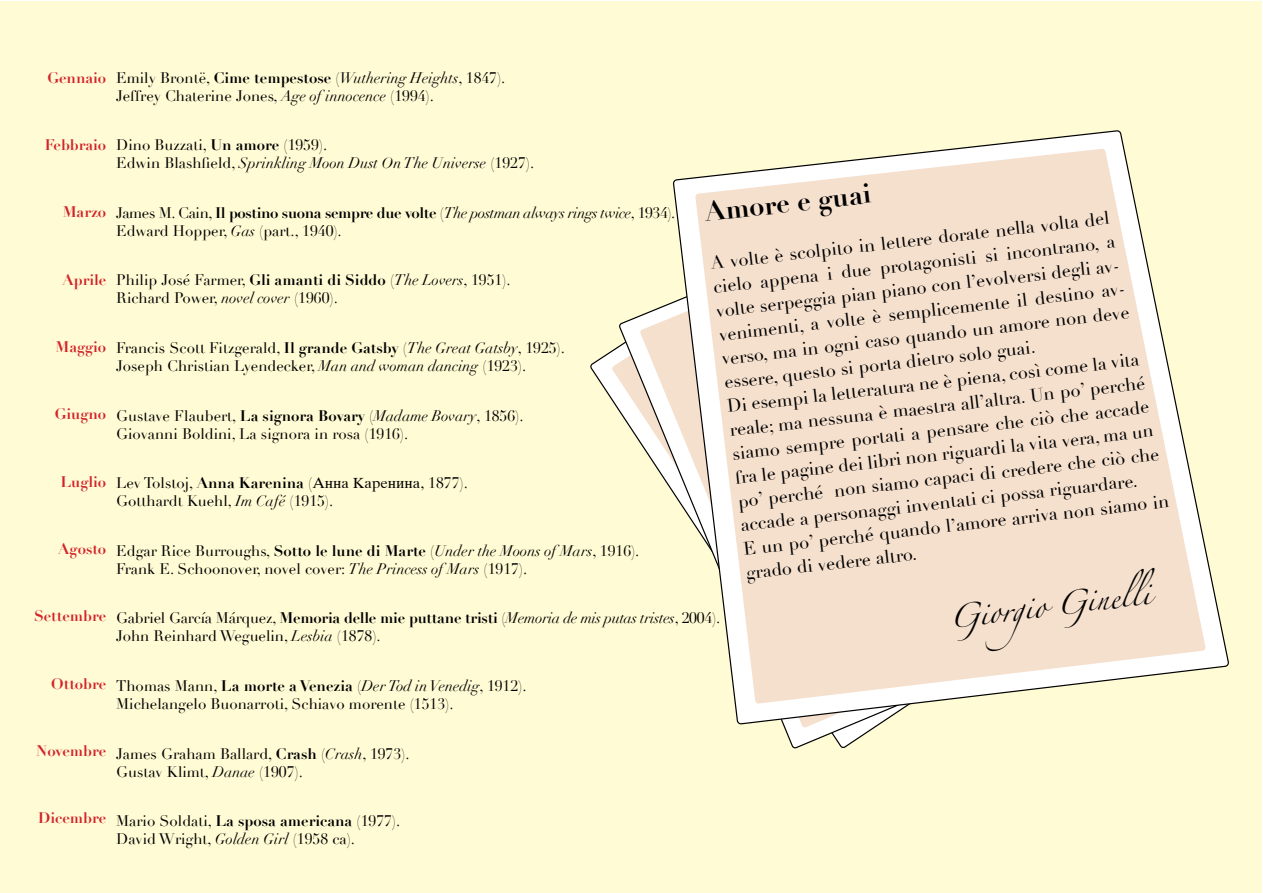
<style>
.page{position:relative;width:1263px;height:893px;background:#fff}
.page>*{position:absolute;margin:0;border:0;box-sizing:border-box;transform-origin:0 0}
.t1{font:700 27px "Didot";color:#000}
.t2{font:21px "Zapfino";color:#000}
.t3{font:18px/24px "Didot";color:#000}
.t4{font:15px/18px "Didot";color:#000}
.t5{font:700 15px "Didot";color:#d2232a}
.s1{font-weight:700}
.s2{font-style:italic}
.s3{font-family:"MACC Times"}
</style>
<div class="page">
<div style="left:1px;top:1px;width:1261px;height:891px;background:#fffcd5"></div>
<svg style="left:618px;top:315px;width:257px;height:434px"></svg>
<svg style="left:640px;top:302px;width:239px;height:426px"></svg>
<svg style="left:672px;top:130px;width:557px;height:595px"></svg>
<svg style="left:695px;top:149px;width:510px;height:555px;background:#f5e4d2"></svg>
<p class="t5" style="left:47px;top:68px;width:60px">Gennaio</p>
<p class="t5" style="left:45px;top:135px;width:63px">Febbraio</p>
<p class="t5" style="left:63px;top:203px;width:45px">Marzo</p>
<p class="t5" style="left:62px;top:270px;width:45px">Aprile</p>
<p class="t5" style="left:55px;top:337px;width:52px">Maggio</p>
<p class="t5" style="left:55px;top:405px;width:53px">Giugno</p>
<p class="t5" style="left:60px;top:472px;width:47px">Luglio</p>
<p class="t5" style="left:58px;top:539px;width:50px">Agosto</p>
<p class="t5" style="left:34px;top:607px;width:74px">Settembre</p>
<p class="t5" style="left:51px;top:674px;width:56px">Ottobre</p>
<p class="t5" style="left:36px;top:741px;width:71px">Novembre</p>
<p class="t5" style="left:38px;top:809px;width:70px">Dicembre</p>
<p class="t4" style="left:116px;top:69px;width:391px">Emily Brontë, <span class="s1">Cime tempestose</span> (<span class="s2">Wuthering Heights</span>, 1847).<br>Jeffrey Chaterine Jones, <span class="s2">Age of innocence</span> (1994).</p>
<p class="t4" style="left:116px;top:136px;width:419px">Dino Buzzati, <span class="s1">Un amore</span> (1959).<br>Edwin Blashfield, <span class="s2">Sprinkling Moon Dust On The Universe</span> (1927).</p>
<p class="t4" style="left:116px;top:204px;width:561px">James M. Cain, <span class="s1">Il postino suona sempre due volte</span> (<span class="s2">The postman always rings twice</span>, 1934).<br>Edward Hopper, <span class="s2">Gas</span> (part., 1940).</p>
<p class="t4" style="left:116px;top:272px;width:396px">Philip José Farmer, <span class="s1">Gli amanti di Siddo</span> (<span class="s2">The Lovers</span>, 1951).<br>Richard Power, <span class="s2">novel cover</span> (1960).</p>
<p class="t4" style="left:116px;top:339px;width:450px">Francis Scott Fitzgerald, <span class="s1">Il grande Gatsby</span> (<span class="s2">The Great Gatsby</span>, 1925).<br>Joseph Christian Lyendecker, <span class="s2">Man and woman dancing</span> (1923).</p>
<p class="t4" style="left:116px;top:407px;width:409px">Gustave Flaubert, <span class="s1">La signora Bovary</span> (<span class="s2">Madame Bovary</span>, 1856).<br>Giovanni Boldini, La signora in rosa (1916).</p>
<p class="t4" style="left:116px;top:474px;width:353px">Lev Tolstoj, <span class="s1">Anna Karenina</span> (<span class="s3">Anna Karenina,</span> 1877).<br>Gotthardt Kuehl, <span class="s2">Im Café</span> (1915).</p>
<p class="t4" style="left:116px;top:542px;width:525px">Edgar Rice Burroughs, <span class="s1">Sotto le lune di Marte</span> (<span class="s2">Under the Moons of Mars</span>, 1916).<br>Frank E. Schoonover, novel cover: <span class="s2">The Princess of Mars</span> (1917).</p>
<p class="t4" style="left:116px;top:610px;width:605px">Gabriel García Márquez, <span class="s1">Memoria delle mie puttane tristi</span> (<span class="s2">Memoria de mis putas tristes</span>, 2004).<br>John Reinhard Weguelin, <span class="s2">Lesbia</span> (1878).</p>
<p class="t4" style="left:116px;top:677px;width:412px">Thomas Mann, <span class="s1">La morte a Venezia</span> (<span class="s2">Der Tod in Venedig</span>, 1912).<br>Michelangelo Buonarroti, Schiavo morente (1513).</p>
<p class="t4" style="left:116px;top:745px;width:295px">James Graham Ballard, <span class="s1">Crash</span> (<span class="s2">Crash</span>, 1973).<br>Gustav Klimt, <span class="s2">Danae</span> (1907).</p>
<p class="t4" style="left:116px;top:812px;width:286px">Mario Soldati, <span class="s1">La sposa americana</span> (1977).<br>David Wright, <span class="s2">Golden Girl</span> (1958 ca).</p>
<h1 class="t1" style="left:703px;top:196px;width:169px;rotate:-7deg">Amore e guai</h1>
<p class="t3" style="left:709px;top:250px;width:432px;rotate:-6deg">A volte è scolpito in lettere dorate nella volta del cielo appena i due protagonisti si incontrano, a volte serpeggia pian piano con l’evolversi degli av&shy;venimenti, a volte è semplicemente il destino av&shy;verso, ma in ogni caso quando un amore non deve essere, questo si porta dietro solo guai.<br>Di esempi la letteratura ne è piena, così come la vita reale; ma nessuna è maestra all’altra. Un po’ perché siamo sempre portati a pensare che ciò che accade fra le pagine dei libri non riguardi la vita vera, ma un po’ perché non siamo capaci di credere che ciò che accade a personaggi inventati ci possa riguardare.<br>E un po’ perché quando l’amore arriva non siamo in grado di vedere altro.</p>
<h2 class="t2" style="left:948px;top:609px;width:204px;rotate:-7deg">Giorgio Ginelli</h2>
</div>
